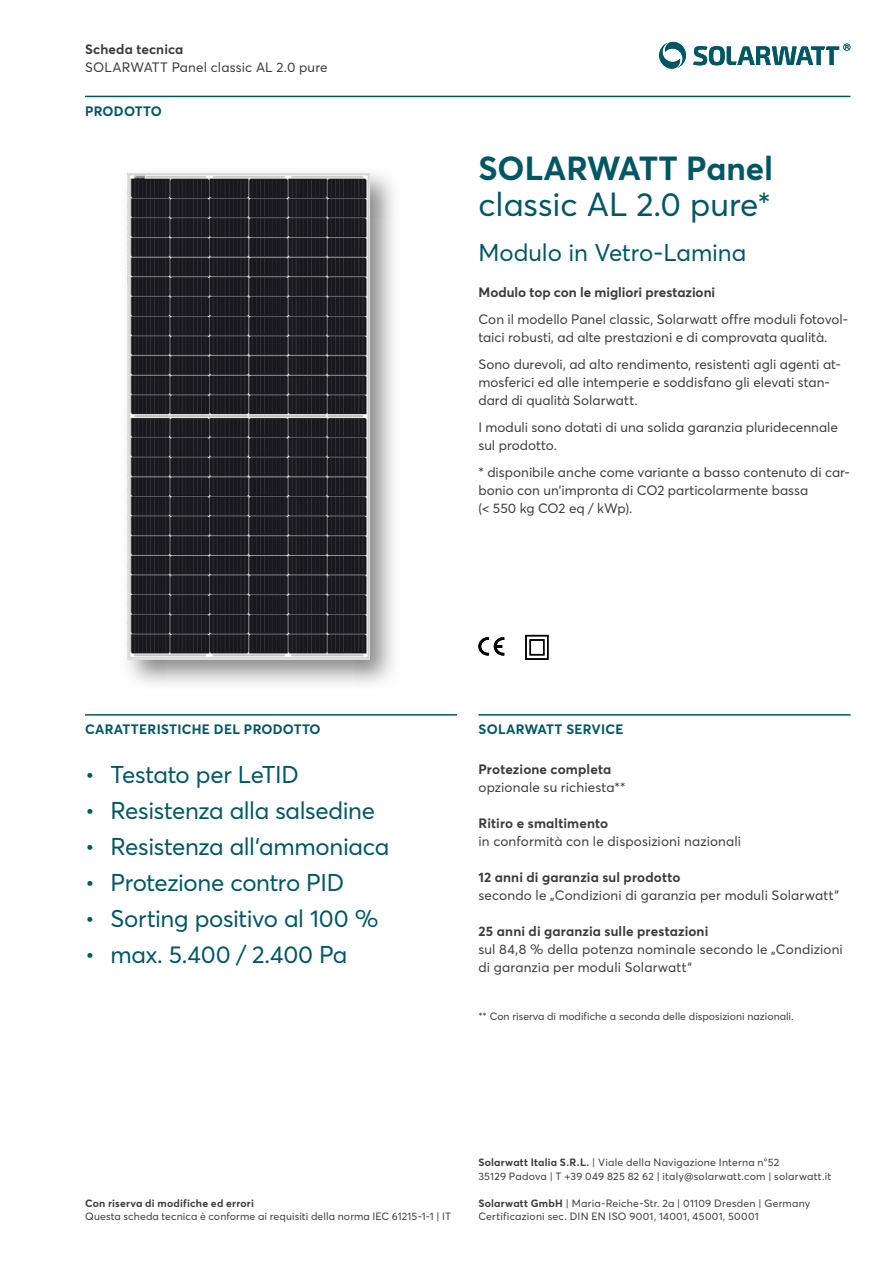
<style>
.page{position:relative;width:893px;height:1263px;background:#fff}
.page>*{position:absolute;margin:0;border:0;box-sizing:border-box;transform-origin:0 0}
.t1{font:33px "Averta";color:#005763}
.t2{font:700 33px "Averta";color:#005763}
.t3{font:24px "Averta";letter-spacing:-.015em;color:#005763}
.t4{font:13.5px/18px "Averta";letter-spacing:.005em;color:#3c3c3b}
.t5{font:700 13.5px "Averta";letter-spacing:.01em;color:#3c3c3b}
.t6{font:700 13.5px "Averta";letter-spacing:.02em;color:#005763}
.t7{font:10.5px/13.5px "Averta";letter-spacing:.015em;color:#3c3c3b}
.t8{font:700 10.5px "Averta";letter-spacing:.02em;color:#3c3c3b}
.s1{font-weight:700}
</style>
<div class="page">
<img style="left:127px;top:173px;width:267px;height:45px">
<img style="left:355px;top:218px;width:39px;height:466px">
<img style="left:128px;top:173px;width:241px;height:486px">
<svg style="left:693px;top:44px;width:157px;height:21px"></svg>
<svg style="left:659px;top:42px;width:27px;height:27px"></svg>
<svg style="left:478px;top:637px;width:26px;height:18px"></svg>
<svg style="left:525px;top:634px;width:24px;height:26px"></svg>
<hr style="left:85px;top:96px;width:765px;height:1px;background:#005763">
<hr style="left:85px;top:714px;width:372px;height:2px;background:#005763">
<hr style="left:478px;top:714px;width:373px;height:2px;background:#005763">
<p class="t5" style="left:85px;top:40px;width:100px">Scheda tecnica</p>
<p class="t4" style="left:85px;top:58px;width:244px">SOLARWATT Panel classic AL 2.0 pure</p>
<p class="t6" style="left:85px;top:102px;width:78px">PRODOTTO</p>
<h1 class="t2" style="left:478px;top:145px;width:296px">SOLARWATT Panel</h1>
<h1 class="t1" style="left:478px;top:182px;width:294px">classic AL 2.0 pure*</h1>
<h2 class="t3" style="left:478px;top:236px;width:269px">Modulo in Vetro-Lamina</h2>
<p class="t5" style="left:478px;top:283px;width:238px">Modulo top con le migliori prestazioni</p>
<p class="t4" style="left:478px;top:310px;width:371px">Con il modello Panel classic, Solarwatt offre moduli fotovol&shy;taici robusti, ad alte prestazioni e di comprovata qualità.</p>
<p class="t4" style="left:478px;top:355px;width:364px">Sono durevoli, ad alto rendimento, resistenti agli agenti at&shy;mosferici ed alle intemperie e soddisfano gli elevati stan&shy;dard di qualità Solarwatt.</p>
<p class="t4" style="left:478px;top:418px;width:361px">I moduli sono dotati di una solida garanzia pluridecennale sul prodotto.</p>
<p class="t4" style="left:478px;top:463px;width:373px">* disponibile anche come variante a basso contenuto di car&shy;bonio con un'impronta di CO2 particolarmente bassa<br>(&lt; 550 kg CO2 eq / kWp).</p>
<p class="t6" style="left:85px;top:720px;width:237px">CARATTERISTICHE DEL PRODOTTO</p>
<h2 class="t3" style="left:85px;top:758px;width:215px">• Testato per LeTID</h2>
<h2 class="t3" style="left:85px;top:794px;width:292px">• Resistenza alla salsedine</h2>
<h2 class="t3" style="left:85px;top:830px;width:306px">• Resistenza all‘ammoniaca</h2>
<h2 class="t3" style="left:85px;top:866px;width:261px">• Protezione contro PID</h2>
<h2 class="t3" style="left:85px;top:902px;width:295px">• Sorting positivo al 100 %</h2>
<h2 class="t3" style="left:85px;top:938px;width:264px">• max. 5.400 / 2.400 Pa</h2>
<p class="t6" style="left:479px;top:720px;width:147px">SOLARWATT SERVICE</p>
<p class="t5" style="left:478px;top:760px;width:134px">Protezione completa</p>
<p class="t4" style="left:478px;top:778px;width:149px">opzionale su richiesta**</p>
<p class="t5" style="left:478px;top:814px;width:131px">Ritiro e smaltimento</p>
<p class="t4" style="left:478px;top:832px;width:264px">in conformità con le disposizioni nazionali</p>
<p class="t5" style="left:478px;top:868px;width:203px">12 anni di garanzia sul prodotto</p>
<p class="t4" style="left:478px;top:886px;width:362px">secondo le „Condizioni di garanzia per moduli Solarwatt"</p>
<p class="t5" style="left:478px;top:922px;width:231px">25 anni di garanzia sulle prestazioni</p>
<p class="t4" style="left:478px;top:940px;width:366px">sul 84,8 % della potenza nominale secondo le „Condizioni di garanzia per moduli Solarwatt“</p>
<p class="t7" style="left:478px;top:1009px;width:317px">** Con riserva di modifiche a seconda delle disposizioni nazionali.</p>
<p class="t8" style="left:85px;top:1196px;width:170px">Con riserva di modifiche ed errori</p>
<p class="t7" style="left:85px;top:1209px;width:368px">Questa scheda tecnica è conforme ai requisiti della norma IEC 61215-1-1 | IT</p>
<p class="t7" style="left:478px;top:1155px;width:354px"><span class="s1">Solarwatt Italia S.R.L.</span> | Viale della Navigazione Interna n°52<br>35129 Padova | T +39 049 825 82 62 | italy@solarwatt.com | solarwatt.it</p>
<p class="t7" style="left:478px;top:1196px;width:333px"><span class="s1">Solarwatt GmbH</span> | Maria-Reiche-Str. 2a | 01109 Dresden | Germany<br>Certificazioni sec. DIN EN ISO 9001, 14001, 45001, 50001</p>
</div>
